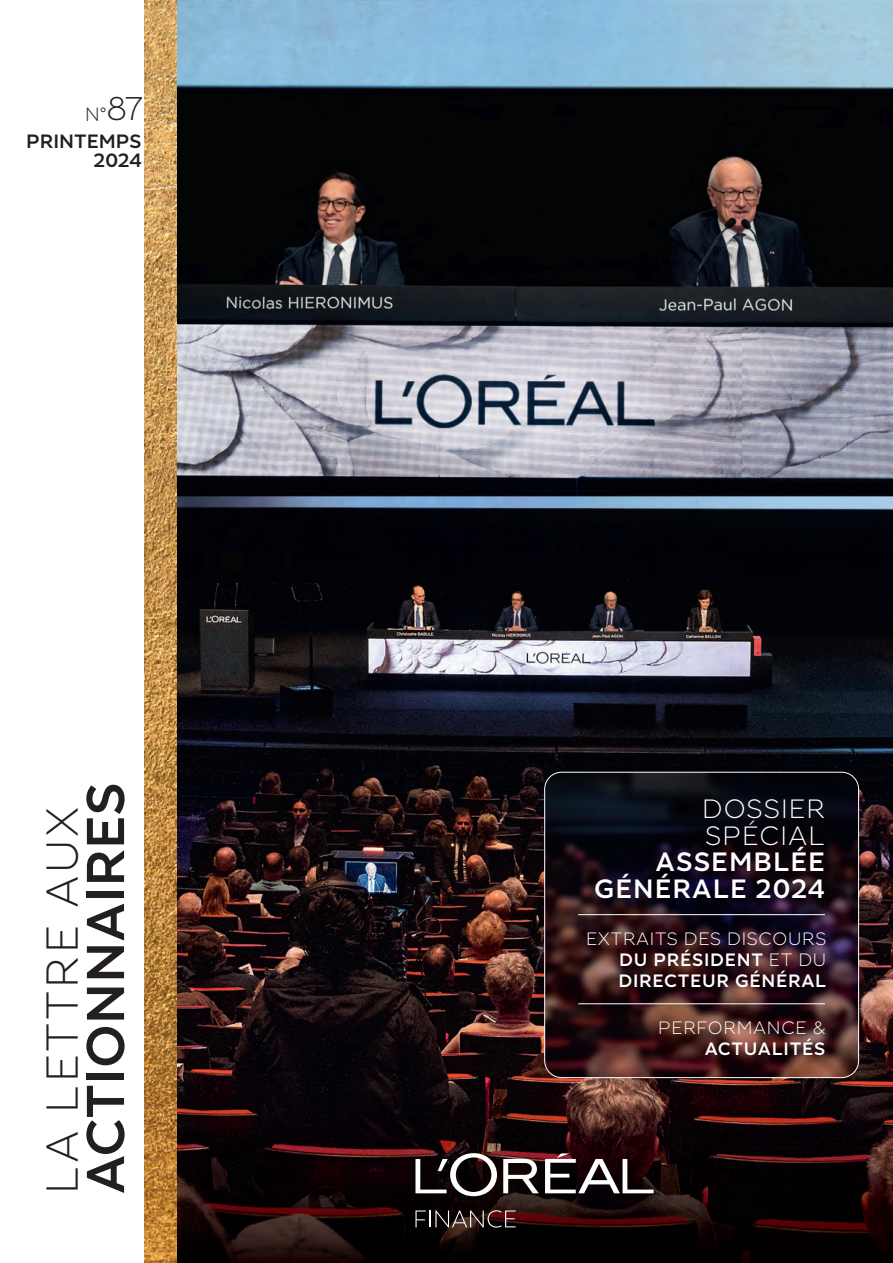
<style>
.page{position:relative;width:893px;height:1263px;background:#fff}
.page>*{position:absolute;margin:0;border:0;box-sizing:border-box;transform-origin:0 0}
.t1{font:700 53.4px "LOREAL Essentielle";color:#231f20}
.t2{font:300 44.85px "LOREAL Essentielle";letter-spacing:.065em;color:#231f20}
.t3{font:700 26.7px/26.7px "LOREAL Essentielle";letter-spacing:.04em;color:#fff;text-align:right}
.t4{font:700 19.35px/19.4px "LOREAL Essentielle";color:#231f20;text-align:right}
.t5{font:300 19.2px "LOREAL Essentielle";color:#231f20}
.t6{font:700 18px/21px "LOREAL Essentielle";letter-spacing:.04em;color:#fff;text-align:justify}
.t7{font:300 18px/21px "LOREAL Essentielle";letter-spacing:.04em;color:#fff;text-align:right}
.s1{font-size:33px}
.s2{font-weight:300}
.s3{font-weight:700}
</style>
<div class="page">
<img style="left:145px;top:0;width:748px;height:1263px">
<img style="left:175px;top:0;width:718px;height:573px">
<svg style="left:415px;top:1153px;width:82px;height:43px"></svg>
<svg style="left:503px;top:1159px;width:36px;height:34px"></svg>
<svg style="left:545px;top:1153px;width:109px;height:40px"></svg>
<svg style="left:415px;top:1210px;width:101px;height:17px;background:#453634"></svg>
<img style="left:545px;top:772px;width:314px;height:305px">
<div style="left:544px;top:772px;width:315px;height:306px;border:1px solid #fff;border-radius:17px"></div>
<hr style="left:578px;top:914px;width:247px;height:1px;background:#fff">
<hr style="left:578px;top:1003px;width:247px;height:1px;background:#fff">
<p class="t5" style="left:85px;top:103px;width:60px">N°<span class="s1">87</span></p>
<p class="t4" style="left:26px;top:131px;width:117px">PRINTEMPS<br>2024</p>
<h1 class="t2" style="left:35px;top:1194px;width:388px;rotate:-90deg">LA LETTRE AUX</h1>
<h1 class="t1" style="left:73px;top:1194px;width:413px;rotate:-90deg">ACTIONNAIRES</h1>
<p class="t3" style="left:594px;top:795px;width:232px"><span class="s2">DOSSIER<br>SPÉCIAL<br></span>ASSEMBLÉE<br>GÉNÉRALE 2024</p>
<p class="t6" style="left:618px;top:928px;width:209px;text-indent:-32px"><span class="s2">EXTRAITS DES DISCOURS </span>DU PRÉSIDENT <span class="s2">ET DU </span>DIRECTEUR GÉNÉRAL</p>
<p class="t7" style="left:658px;top:1017px;width:168px">PERFORMANCE &amp;<br><span class="s3">ACTUALITÉS</span></p>
</div>
